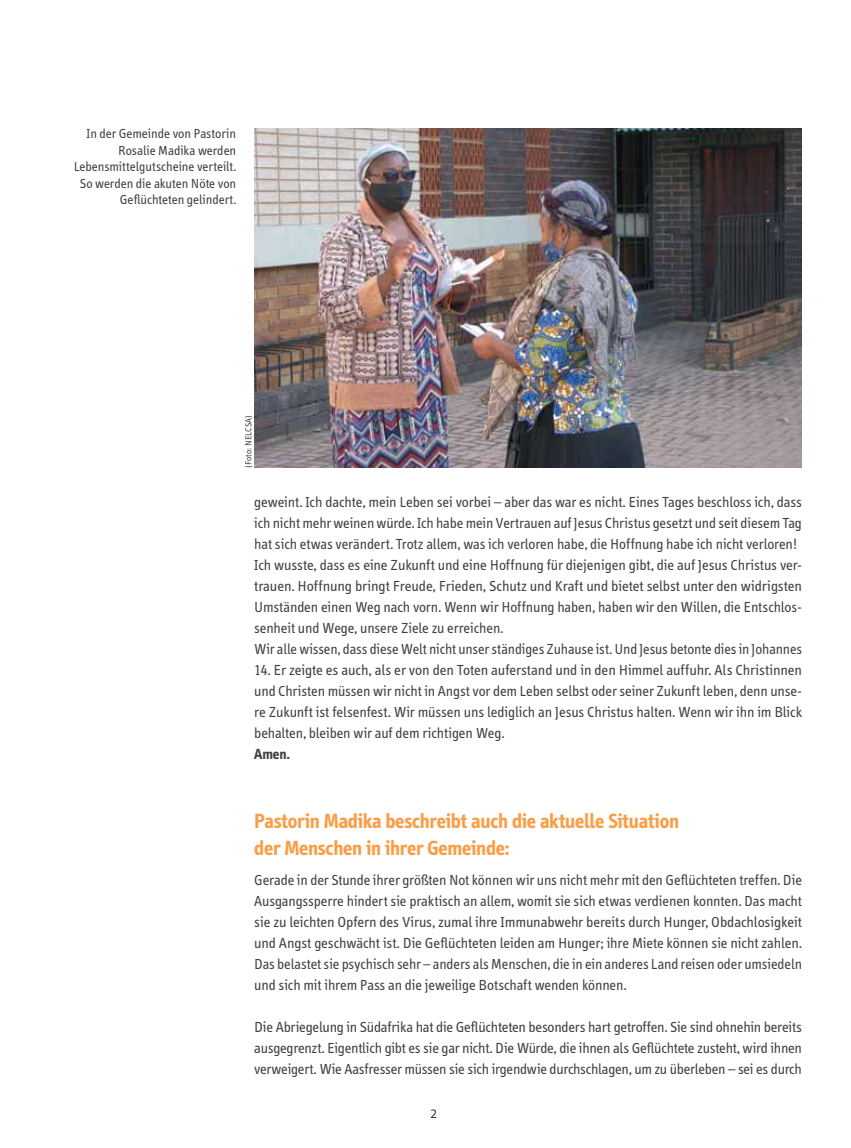
<style>
.page{position:relative;width:851px;height:1148px;background:#fff}
.page>*{position:absolute;margin:0;border:0;box-sizing:border-box;transform-origin:0 0}
.t1{font:700 21px/27px "Info";letter-spacing:-.005em;color:#f99d46}
.t2{font:15px/21px "Info";color:#404041;text-align:justify}
.t3{font:700 15px "Info";color:#404041}
.t4{font:13.5px/16.5px "Info";letter-spacing:.005em;color:#404041;text-align:right}
.t5{font:12px "Monitor";color:#231f20}
.t6{font:9px "Info";letter-spacing:.015em;color:#404041}
</style>
<div class="page">
<img style="left:254px;top:128px;width:547px;height:340px">
<p class="t4" style="left:74px;top:126px;width:164px">In der Gemeinde von Pastorin<br>Rosalie Madika werden<br>Lebensmittelgutscheine verteilt.<br>So werden die akuten Nöte von<br>Geflüchteten gelindert.</p>
<p class="t6" style="left:245px;top:468px;width:54px;rotate:-90deg">(Foto: NELCSA)</p>
<p class="t2" style="left:254px;top:492px;width:549px;text-align:left">geweint. Ich dachte, mein Leben sei vorbei – aber das war es nicht. Eines Tages beschloss ich, dass ich nicht mehr weinen würde. Ich habe mein Vertrauen auf Jesus Christus gesetzt und seit diesem Tag hat sich etwas verändert. Trotz allem, was ich verloren habe, die Hoffnung habe ich nicht verloren!<br>Ich wusste, dass es eine Zukunft und eine Hoffnung für diejenigen gibt, die auf Jesus Christus ver&shy;trauen. Hoffnung bringt Freude, Frieden, Schutz und Kraft und bietet selbst unter den widrigsten Umständen einen Weg nach vorn. Wenn wir Hoffnung haben, haben wir den Willen, die Entschlos&shy;senheit und Wege, unsere Ziele zu erreichen.<br>Wir alle wissen, dass diese Welt nicht unser ständiges Zuhause ist. Und Jesus betonte dies in Johannes</p>
<p class="t2" style="left:254px;top:660px;width:549px">14. Er zeigte es auch, als er von den Toten auferstand und in den Himmel auffuhr. Als Christinnen und Christen müssen wir nicht in Angst vor dem Leben selbst oder seiner Zukunft leben, denn unse&shy;re Zukunft ist felsenfest. Wir müssen uns lediglich an Jesus Christus halten. Wenn wir ihn im Blick behalten, bleiben wir auf dem richtigen Weg.</p>
<p class="t3" style="left:254px;top:747px;width:37px">Amen.</p>
<h1 class="t1" style="left:254px;top:808px;width:426px">Pastorin Madika beschreibt auch die aktuelle Situation der Menschen in ihrer Gemeinde:</h1>
<p class="t2" style="left:254px;top:870px;width:549px">Gerade in der Stunde ihrer größten Not können wir uns nicht mehr mit den Geflüchteten treffen. Die Ausgangssperre hindert sie praktisch an allem, womit sie sich etwas verdienen konnten. Das macht sie zu leichten Opfern des Virus, zumal ihre Immunabwehr bereits durch Hunger, Obdachlosigkeit und Angst geschwächt ist. Die Geflüchteten leiden am Hunger; ihre Miete können sie nicht zahlen.<br>Das belastet sie psychisch sehr – anders als Menschen, die in ein anderes Land reisen oder umsiedeln und sich mit ihrem Pass an die jeweilige Botschaft wenden können.</p>
<p class="t2" style="left:254px;top:1017px;width:549px">Die Abriegelung in Südafrika hat die Geflüchteten besonders hart getroffen. Sie sind ohnehin bereits ausgegrenzt. Eigentlich gibt es sie gar nicht. Die Würde, die ihnen als Geflüchtete zusteht, wird ihnen verweigert. Wie Aasfresser müssen sie sich irgendwie durchschlagen, um zu überleben – sei es durch</p>
<p class="t5" style="left:430px;top:1106px;width:9px">2</p>
</div>
